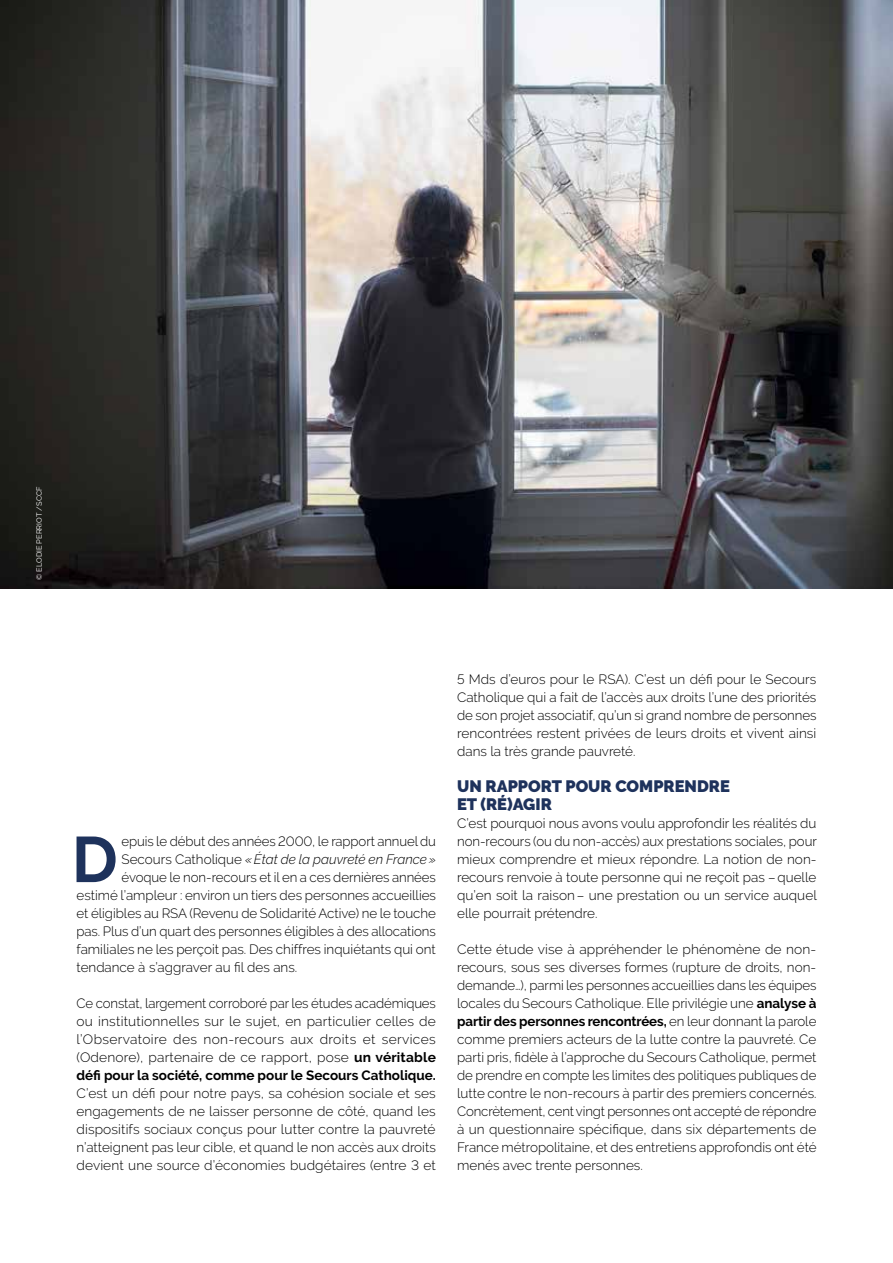
<style>
.page{position:relative;width:893px;height:1263px;background:#fff}
.page>*{position:absolute;margin:0;border:0;box-sizing:border-box;transform-origin:0 0}
.t1{font:700 64.2px "Raleway";color:#1e325c}
.t2{font:900 16.5px/18px "Raleway";color:#1e325c}
.t3{font:300 13.5px/18px "Raleway";color:#000;text-align:justify}
.t4{font:italic 300 13.5px "Raleway";letter-spacing:-.005em;color:#000}
.t5{font:7.5px "Raleway";color:#fff}
.s1{font-style:normal}
.s2{font-weight:700}
</style>
<div class="page">
<img style="left:0;top:0;width:893px;height:588px">
<p class="t5" style="left:35px;top:580px;width:95px;rotate:-90deg">© ELODIE PERRIOT /SCCF</p>
<h1 class="t1" style="left:72px;top:823px;width:47px">D</h1>
<p class="t3" style="left:122px;top:832px;width:316px">epuis le début des années 2000, le rapport annuel du</p>
<p class="t4" style="left:122px;top:851px;width:316px"><span class="s1">Secours Catholique</span> «État de la pauvreté en France»</p>
<p class="t3" style="left:122px;top:868px;width:316px">évoque le non-recours et il en a ces dernières années</p>
<p class="t3" style="left:77px;top:886px;width:361px">estimé l’ampleur : environ un tiers des personnes accueillies</p>
<p class="t3" style="left:77px;top:904px;width:361px">et éligibles au RSA (Revenu de Solidarité Active) ne le touche</p>
<p class="t3" style="left:77px;top:922px;width:361px">pas. Plus d’un quart des personnes éligibles à des allocations</p>
<p class="t3" style="left:77px;top:940px;width:361px">familiales ne les perçoit pas. Des chiffres inquiétants qui ont</p>
<p class="t3" style="left:77px;top:958px;width:222px">tendance à s’aggraver au fil des ans.</p>
<p class="t3" style="left:77px;top:994px;width:361px">Ce constat, largement corroboré par les études académiques ou institutionnelles sur le sujet, en particulier celles de l’Observatoire des non-recours aux droits et services (Odenore), partenaire de ce rapport, pose <span class="s2">un véritable défi pour la société, comme pour le Secours Catholique.</span></p>
<p class="t3" style="left:77px;top:1084px;width:361px">C’est un défi pour notre pays, sa cohésion sociale et ses engagements de ne laisser personne de côté, quand les dispositifs sociaux conçus pour lutter contre la pauvreté n’atteignent pas leur cible, et quand le non accès aux droits devient une source d’économies budgétaires (entre 3 et</p>
<p class="t3" style="left:457px;top:670px;width:361px">5 Mds d’euros pour le RSA). C’est un défi pour le Secours Catholique qui a fait de l’accès aux droits l’une des priorités de son projet associatif, qu’un si grand nombre de personnes rencontrées restent privées de leurs droits et vivent ainsi dans la très grande pauvreté.</p>
<p class="t2" style="left:457px;top:777px;width:274px">UN RAPPORT POUR COMPRENDRE<br>ET (RÉ)AGIR</p>
<p class="t3" style="left:457px;top:814px;width:361px">C’est pourquoi nous avons voulu approfondir les réalités du non-recours (ou du non-accès) aux prestations sociales, pour mieux comprendre et mieux répondre. La notion de non&shy;recours renvoie à toute personne qui ne reçoit pas –quelle qu’en soit la raison– une prestation ou un service auquel elle pourrait prétendre.</p>
<p class="t3" style="left:457px;top:940px;width:361px">Cette étude vise à appréhender le phénomène de non&shy;recours, sous ses diverses formes (rupture de droits, non&shy;demande…), parmi les personnes accueillies dans les équipes locales du Secours Catholique. Elle privilégie une <span class="s2">analyse à partir des personnes rencontrées,</span> en leur donnant la parole comme premiers acteurs de la lutte contre la pauvreté. Ce parti pris, fidèle à l’approche du Secours Catholique, permet de prendre en compte les limites des politiques publiques de lutte contre le non-recours à partir des premiers concernés.<br>Concrètement, cent vingt personnes ont accepté de répondre à un questionnaire spécifique, dans six départements de France métropolitaine, et des entretiens approfondis ont été menés avec trente personnes.</p>
</div>
